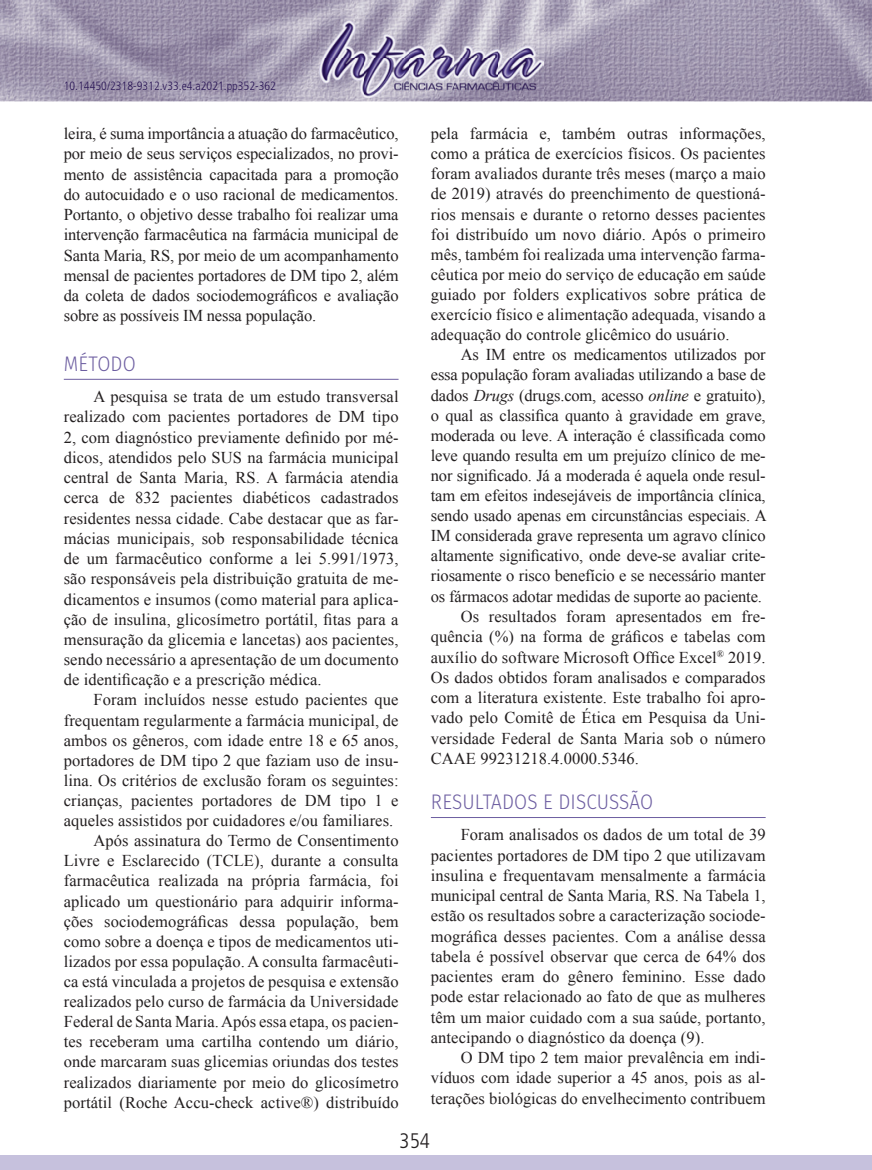
<style>
.page{position:relative;width:872px;height:1170px;background:#fff}
.page>*{position:absolute;margin:0;border:0;box-sizing:border-box;transform-origin:0 0}
.t1{font:300 21px "Fira Sans";letter-spacing:.01em;color:#6d5ea1;scale:.9 1}
.t2{font:300 condensed 21px "Frutiger LT Std";color:#231f20}
.t3{font:16.5px/20.2px "Times New Roman";letter-spacing:.005em;color:#231f20;text-align:justify}
.t4{font:300 condensed 12px "Frutiger LT Std";color:#2a1656}
.s1{font-style:italic}
</style>
<div class="page">
<img style="left:0;top:0;width:872px;height:101px">
<div style="left:0;top:1155px;width:872px;height:14px;background:#c6c1dd"></div>
<img style="left:319px;top:20px;width:225px;height:77px">
<hr style="left:64px;top:379px;width:334px;height:1px;background:#6d5ea1">
<hr style="left:431px;top:817px;width:334px;height:1px;background:#6d5ea1">
<p class="t4" style="left:64px;top:79px;width:214px">10.14450/2318-9312.v33.e4.a2021.pp352-362</p>
<p class="t3" style="left:64px;top:123px;width:336px">leira, é suma importância a atuação do farmacêutico, por meio de seus serviços especializados, no provi&shy;mento de assistência capacitada para a promoção do autocuidado e o uso racional de medicamentos.<br>Portanto, o objetivo desse trabalho foi realizar uma intervenção farmacêutica na farmácia municipal de Santa Maria, RS, por meio de um acompanhamento mensal de pacientes portadores de DM tipo 2, além da coleta de dados sociodemográficos e avaliação sobre as possíveis IM nessa população.</p>
<p class="t1" style="left:64px;top:349px;width:81px">MÉTODO</p>
<p class="t3" style="left:64px;top:386px;width:336px;text-indent:30px">A pesquisa se trata de um estudo transversal realizado com pacientes portadores de DM tipo 2, com diagnóstico previamente definido por mé&shy;dicos, atendidos pelo SUS na farmácia municipal central de Santa Maria, RS. A farmácia atendia cerca de 832 pacientes diabéticos cadastrados residentes nessa cidade. Cabe destacar que as far&shy;mácias municipais, sob responsabilidade técnica de um farmacêutico conforme a lei 5.991/1973, são responsáveis pela distribuição gratuita de me&shy;dicamentos e insumos (como material para aplica&shy;ção de insulina, glicosímetro portátil, fitas para a mensuração da glicemia e lancetas) aos pacientes, sendo necessário a apresentação de um documento de identificação e a prescrição médica.</p>
<p class="t3" style="left:94px;top:689px;width:306px">Foram incluídos nesse estudo pacientes que</p>
<p class="t3" style="left:64px;top:709px;width:336px">frequentam regularmente a farmácia municipal, de</p>
<p class="t3" style="left:64px;top:729px;width:336px">ambos os gêneros, com idade entre 18 e 65 anos,</p>
<p class="t3" style="left:64px;top:749px;width:336px">portadores de DM tipo 2 que faziam uso de insu-</p>
<p class="t3" style="left:64px;top:769px;width:336px">lina. Os critérios de exclusão foram os seguintes:</p>
<p class="t3" style="left:64px;top:789px;width:336px">crianças, pacientes portadores de DM tipo 1 e</p>
<p class="t3" style="left:64px;top:809px;width:331px">aqueles assistidos por cuidadores e/ou familiares.</p>
<p class="t3" style="left:94px;top:830px;width:306px">Após assinatura do Termo de Consentimento</p>
<p class="t3" style="left:64px;top:850px;width:336px">Livre e Esclarecido (TCLE), durante a consulta</p>
<p class="t3" style="left:64px;top:870px;width:336px">farmacêutica realizada na própria farmácia, foi</p>
<p class="t3" style="left:64px;top:890px;width:336px">aplicado um questionário para adquirir informa-</p>
<p class="t3" style="left:64px;top:910px;width:336px">ções sociodemográficas dessa população, bem</p>
<p class="t3" style="left:64px;top:930px;width:336px">como sobre a doença e tipos de medicamentos uti-</p>
<p class="t3" style="left:64px;top:950px;width:336px">lizados por essa população. A consulta farmacêuti-</p>
<p class="t3" style="left:64px;top:970px;width:336px">ca está vinculada a projetos de pesquisa e extensão</p>
<p class="t3" style="left:64px;top:990px;width:336px">realizados pelo curso de farmácia da Universidade</p>
<p class="t3" style="left:64px;top:1010px;width:336px">Federal de Santa Maria. Após essa etapa, os pacien-</p>
<p class="t3" style="left:64px;top:1031px;width:336px">tes receberam uma cartilha contendo um diário,</p>
<p class="t3" style="left:64px;top:1051px;width:336px">onde marcaram suas glicemias oriundas dos testes</p>
<p class="t3" style="left:64px;top:1071px;width:336px">realizados diariamente por meio do glicosímetro</p>
<p class="t3" style="left:64px;top:1091px;width:336px">portátil (Roche Accu-check active®) distribuído</p>
<p class="t3" style="left:431px;top:123px;width:336px">pela farmácia e, também outras informações, como a prática de exercícios físicos. Os pacientes foram avaliados durante três meses (março a maio de 2019) através do preenchimento de questioná&shy;rios mensais e durante o retorno desses pacientes foi distribuído um novo diário. Após o primeiro mês, também foi realizada uma intervenção farma&shy;cêutica por meio do serviço de educação em saúde guiado por folders explicativos sobre prática de exercício físico e alimentação adequada, visando a adequação do controle glicêmico do usuário.</p>
<p class="t3" style="left:460px;top:344px;width:306px">As IM entre os medicamentos utilizados por</p>
<p class="t3" style="left:431px;top:364px;width:336px">essa população foram avaliadas utilizando a base de</p>
<p class="t3" style="left:431px;top:384px;width:336px">dados <span class="s1">Drugs</span> (drugs.com, acesso <span class="s1">online</span> e gratuito),</p>
<p class="t3" style="left:431px;top:404px;width:336px">o qual as classifica quanto à gravidade em grave,</p>
<p class="t3" style="left:431px;top:424px;width:336px">moderada ou leve. A interação é classificada como</p>
<p class="t3" style="left:431px;top:444px;width:336px">leve quando resulta em um prejuízo clínico de me-</p>
<p class="t3" style="left:431px;top:464px;width:336px">nor significado. Já a moderada é aquela onde resul-</p>
<p class="t3" style="left:431px;top:485px;width:336px">tam em efeitos indesejáveis de importância clínica,</p>
<p class="t3" style="left:431px;top:505px;width:337px">sendo usado apenas em circunstâncias especiais. A</p>
<p class="t3" style="left:431px;top:525px;width:336px">IM considerada grave representa um agravo clínico</p>
<p class="t3" style="left:431px;top:545px;width:336px">altamente significativo, onde deve-se avaliar crite-</p>
<p class="t3" style="left:431px;top:565px;width:336px">riosamente o risco benefício e se necessário manter</p>
<p class="t3" style="left:431px;top:585px;width:332px">os fármacos adotar medidas de suporte ao paciente.</p>
<p class="t3" style="left:460px;top:605px;width:306px">Os resultados foram apresentados em fre-</p>
<p class="t3" style="left:431px;top:626px;width:336px">quência (%) na forma de gráficos e tabelas com</p>
<p class="t3" style="left:431px;top:646px;width:336px">auxílio do software Microsoft Office Excel<sup>®</sup> 2019.</p>
<p class="t3" style="left:431px;top:666px;width:336px">Os dados obtidos foram analisados e comparados</p>
<p class="t3" style="left:431px;top:687px;width:336px">com a literatura existente. Este trabalho foi apro-</p>
<p class="t3" style="left:431px;top:707px;width:336px">vado pelo Comitê de Ética em Pesquisa da Uni-</p>
<p class="t3" style="left:431px;top:727px;width:336px">versidade Federal de Santa Maria sob o número</p>
<p class="t3" style="left:431px;top:747px;width:209px">CAAE 99231218.4.0000.5346.</p>
<p class="t1" style="left:431px;top:787px;width:248px">RESULTADOS E DISCUSSÃO</p>
<p class="t3" style="left:431px;top:824px;width:336px;text-indent:30px">Foram analisados os dados de um total de 39 pacientes portadores de DM tipo 2 que utilizavam insulina e frequentavam mensalmente a farmácia municipal central de Santa Maria, RS. Na Tabela 1, estão os resultados sobre a caracterização sociode&shy;mográfica desses pacientes. Com a análise dessa tabela é possível observar que cerca de 64% dos pacientes eram do gênero feminino. Esse dado pode estar relacionado ao fato de que as mulheres têm um maior cuidado com a sua saúde, portanto, antecipando o diagnóstico da doença (9).</p>
<p class="t3" style="left:431px;top:1046px;width:336px;text-indent:30px">O DM tipo 2 tem maior prevalência em indi&shy;víduos com idade superior a 45 anos, pois as al&shy;terações biológicas do envelhecimento contribuem</p>
<p class="t2" style="left:399px;top:1128px;width:32px">354</p>
</div>
